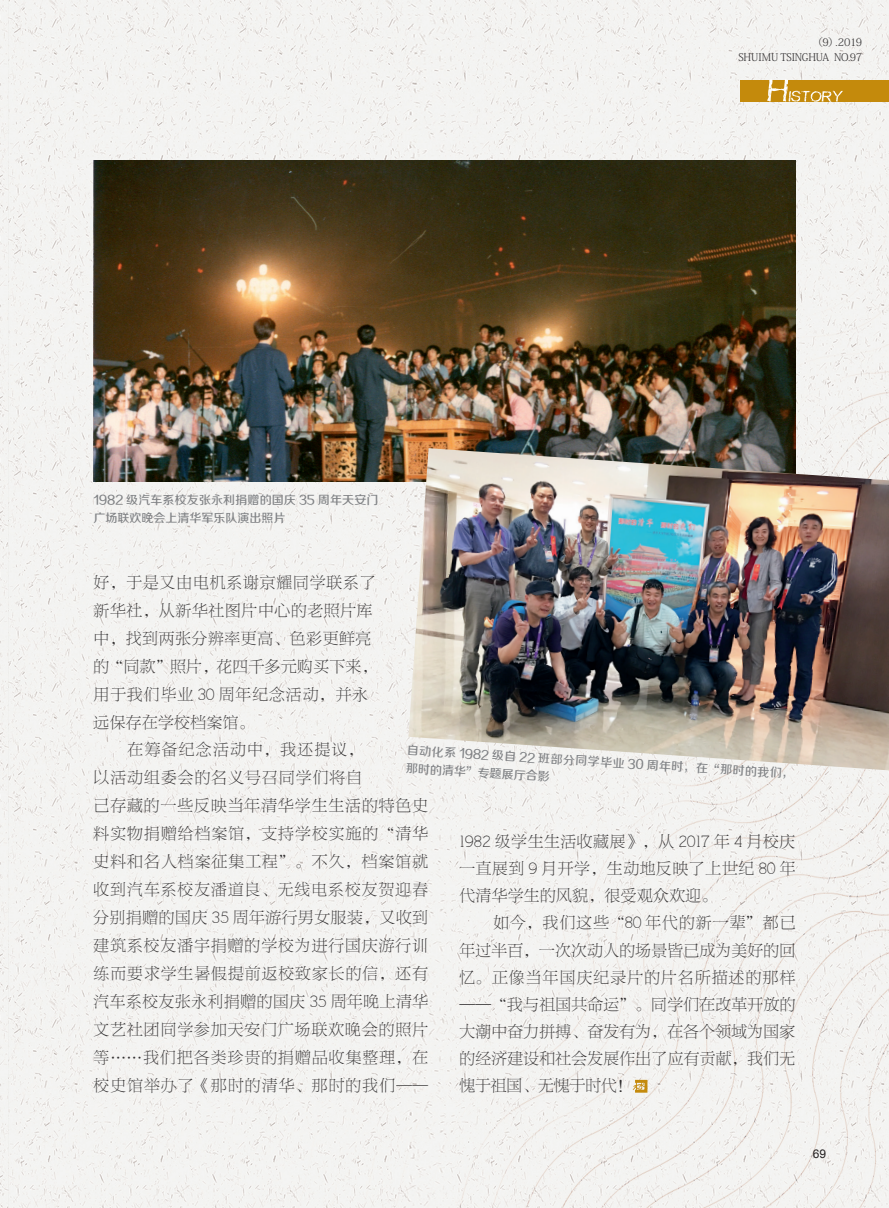
<style>
.page{position:relative;width:889px;height:1208px;background:#fff}
.page>*{position:absolute;margin:0;border:0;box-sizing:border-box;transform-origin:0 0}
.正文字体{font:15.75px/27.9px "FZNBSJW GB1 0";letter-spacing:.065em;color:#312f30;text-align:justify}
.正文字体-2{font:15.75px/27.9px "FZNBSJW GB1 0";letter-spacing:.045em;color:#312f30}
.图注{font:12px/18px "FZZZHUNHJW GB1 0";color:#808285}
.t1{font:12px "Arial";color:#231f20}
.t2{font:10.5px/15px "Adobe Fangsong Std";letter-spacing:-.03em;color:#312f30;text-align:right}
</style>
<div class="page">
<img style="left:0;top:0;width:889px;height:1208px">
<svg style="left:740px;top:79px;width:149px;height:23px;background:#cb992c"></svg>
<img style="left:94px;top:161px;width:701px;height:321px">
<div style="left:633px;top:1079px;width:14px;height:13px;border:3px solid #c48a0c"></div>
<svg style="left:632px;top:1082px;width:14px;height:9px"></svg>
<img style="left:408px;top:448px;width:481px;height:322px">
<svg style="left:0;top:0;width:9px;height:9px"></svg>
<svg style="left:0;top:1198px;width:9px;height:10px"></svg>
<svg style="left:879px;top:0;width:10px;height:9px"></svg>
<svg style="left:879px;top:1198px;width:10px;height:10px"></svg>
<p class="图注" style="left:94px;top:492px;width:286px">1982 级汽车系校友张永利捐赠的国庆 35 周年天安门广场联欢晚会上清华军乐队演出照片</p>
<p class="t2" style="left:738px;top:35px;width:125px">（9）.2019<br>SHUIMU TSINGHUA NO.97</p>
<p class="正文字体-2" style="left:94px;top:569px;width:285px">好，于是又由电机系谢京耀同学联系了新华社，从新华社图片中心的老照片库中，找到两张分辨率更高、色彩更鲜亮的“同款”照片，花四千多元购买下来，用于我们毕业 30 周年纪念活动，并永远保存在学校档案馆。</p>
<p class="正文字体" style="left:94px;top:736px;width:336px;text-align:left;text-indent:34px">在筹备纪念活动中，我还提议，<br>以活动组委会的名义号召同学们将自<br>己存藏的一些反映当年清华学生生活的特色史料实物捐赠给档案馆，支持学校实施的“清华史料和名人档案征集工程”。不久，档案馆就收到汽车系校友潘道良、无线电系校友贺迎春分别捐赠的国庆 35 周年游行男女服装，又收到建筑系校友潘宇捐赠的学校为进行国庆游行训练而要求学生暑假提前返校致家长的信，还有汽车系校友张永利捐赠的国庆 35 周年晚上清华文艺社团同学参加天安门广场联欢晚会的照片等……我们把各类珍贵的捐赠品收集整理，在校史馆举办了《那时的清华、那时的我们——</p>
<p class="图注" style="left:408px;top:739px;width:389px;line-height:19px;rotate:4deg">自动化系 1982 级自 22 班部分同学毕业 30 周年时，在“那时的我们，那时的清华”专题展厅合影</p>
<p class="正文字体" style="left:459px;top:828px;width:337px;line-height:27px">1982 级学生生活收藏展》，从 2017 年 4 月校庆一直展到 9 月开学，生动地反映了上世纪 80 年代清华学生的风貌，很受观众欢迎。</p>
<p class="正文字体" style="left:459px;top:910px;width:337px;line-height:27px;text-indent:34px">如今，我们这些“80 年代的新一辈”都已年过半百，一次次动人的场景皆已成为美好的回忆。正像当年国庆纪录片的片名所描述的那样──“我与祖国共命运”。同学们在改革开放的大潮中奋力拼搏、奋发有为，在各个领域为国家的经济建设和社会发展作出了应有贡献，我们无愧于祖国、无愧于时代！</p>
<p class="t1" style="left:813px;top:1145px;width:15px">69</p>
</div>
